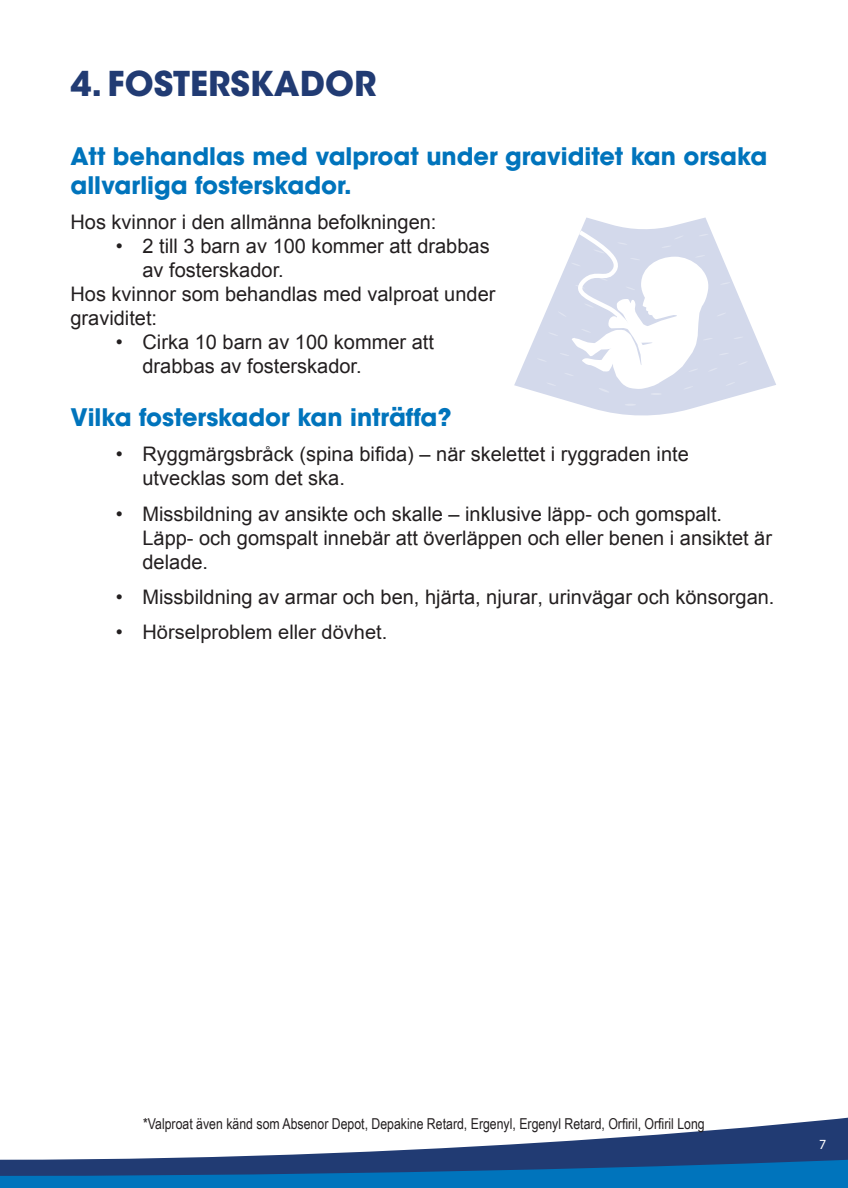
<style>
.page{position:relative;width:848px;height:1188px;background:#fff}
.page>*{position:absolute;margin:0;border:0;box-sizing:border-box;transform-origin:0 0}
.t1{font:700 34px "ITC Avant Garde Std";color:#213b73}
.t2{font:700 24px/28.8px "ITC Avant Garde Std";color:#0074bc}
.t3{font:20px/24px "Arial";color:#231f20}
.t4{font:15px "Arial Narrow";color:#231f20}
.t5{font:14px "Myriad Pro";color:#fff}
</style>
<div class="page">
<svg style="left:483px;top:1117px;width:364px;height:29px"></svg>
<svg style="left:514px;top:217px;width:261px;height:199px"></svg>
<svg style="left:624px;top:403px;width:11px;height:3px"></svg>
<svg style="left:536px;top:226px;width:211px;height:169px"></svg>
<svg style="left:0;top:1146px;width:848px;height:42px"></svg>
<p class="t1" style="left:70px;top:61px;width:307px">4. FOSTERSKADOR</p>
<p class="t2" style="left:70px;top:141px;width:698px">Att behandlas med valproat under graviditet kan orsaka allvarliga fosterskador.</p>
<p class="t3" style="left:70px;top:210px;width:367px">Hos kvinnor i den allmänna befolkningen:</p>
<p class="t3" style="left:142px;top:234px;width:348px;text-indent:-27px">• 2 till 3 barn av 100 kommer att drabbas av fosterskador.</p>
<p class="t3" style="left:70px;top:282px;width:426px">Hos kvinnor som behandlas med valproat under</p>
<p class="t3" style="left:70px;top:306px;width:88px">graviditet:</p>
<p class="t3" style="left:142px;top:330px;width:293px;text-indent:-27px">• Cirka 10 barn av 100 kommer att drabbas av fosterskador.</p>
<p class="t2" style="left:70px;top:402px;width:382px">Vilka fosterskador kan inträffa?</p>
<p class="t3" style="left:142px;top:442px;width:547px;text-indent:-27px">• Ryggmärgsbråck (spina bifida) – när skelettet i ryggraden inte utvecklas som det ska.</p>
<p class="t3" style="left:142px;top:502px;width:630px;text-indent:-27px">• Missbildning av ansikte och skalle – inklusive läpp- och gomspalt.<br>Läpp- och gomspalt innebär att överläppen och eller benen i ansiktet är delade.</p>
<p class="t3" style="left:116px;top:585px;width:659px">• Missbildning av armar och ben, hjärta, njurar, urinvägar och könsorgan.</p>
<p class="t3" style="left:116px;top:620px;width:273px">• Hörselproblem eller dövhet.</p>
<p class="t4" style="left:143px;top:1112px;width:563px">*Valproat även känd som Absenor Depot, Depakine Retard, Ergenyl, Ergenyl Retard, Orfiril, Orfiril Long</p>
<p class="t5" style="left:818px;top:1135px;width:9px">7</p>
</div>
